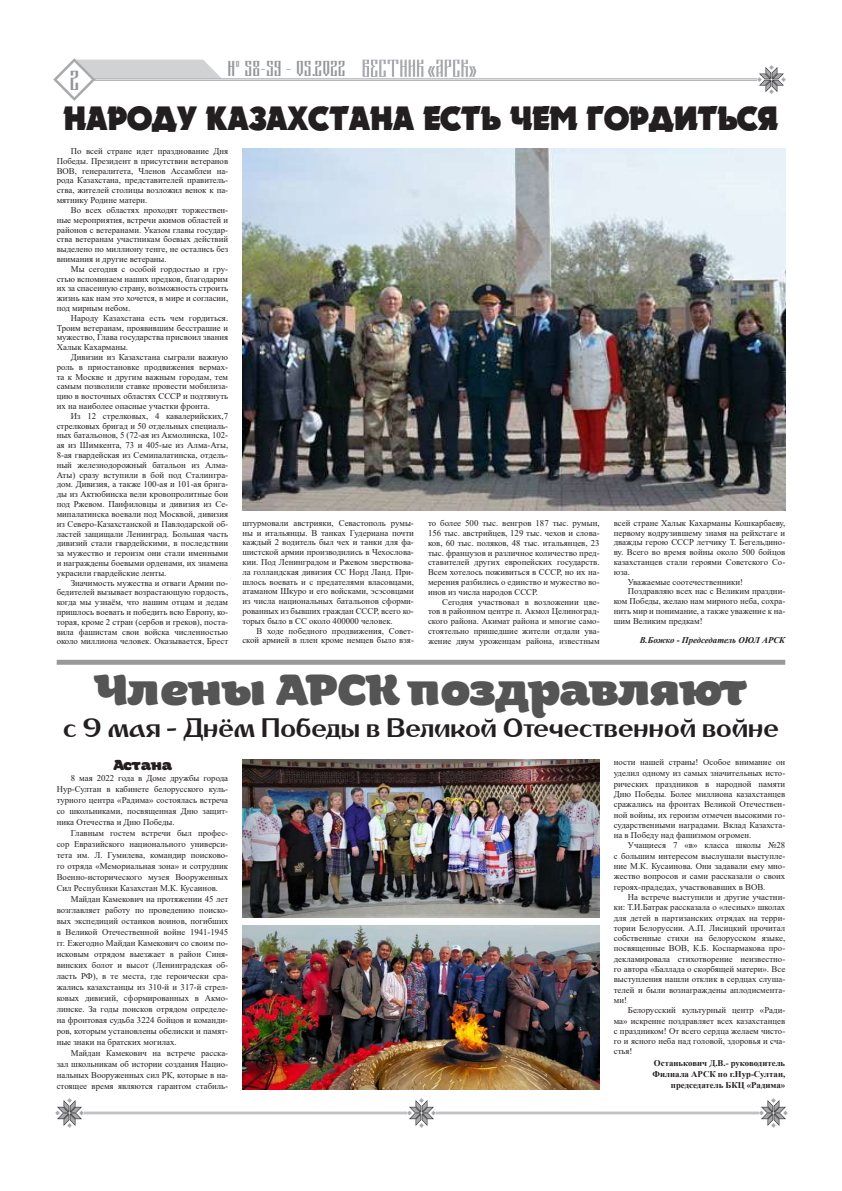
<style>
.page{position:relative;width:842px;height:1191px;background:#fff}
.page>*{position:absolute;margin:0;border:0;box-sizing:border-box;transform-origin:0 0}
.t1{font:45px "KZ Malina";color:#555}
.t2{font:30px "KZ Dusha";color:#231f20}
.t3{font:700 29px "Electron Ka Z";color:#231f20}
.t4{font:28px "Tsarevich";color:#939598}
.t5{font:22px "Tsarevich";color:#939598}
.t6{font:15px "KZ Malina";color:#231f20}
.t7{font:8.8px/9.8px "Times New Roman";color:#231f20;text-align:justify}
.t8{font:700 8.8px/11px "Times New Roman";color:#231f20;text-align:right}
.t9{font:italic 700 8.8px "Times New Roman";color:#231f20}
</style>
<div class="page">
<img style="left:53px;top:58px;width:732px;height:43px">
<img style="left:55px;top:1098px;width:732px;height:29px">
<img style="left:243px;top:148px;width:542px;height:363px">
<div style="left:57px;top:660px;width:728px;height:5px;background:#999"></div>
<img style="left:243px;top:759px;width:357px;height:158px">
<img style="left:243px;top:925px;width:357px;height:164px">
<h3 class="t4" style="left:71px;top:67px;width:11px">2</h3>
<h3 class="t5" style="left:229px;top:58px;width:120px">№ 58-59 - 05.2022</h3>
<h3 class="t3" style="left:64px;top:98px;width:716px">Народу Казахстана есть чем гордиться</h3>
<p class="t7" style="left:57px;top:146px;width:173px;text-indent:14px">По всей стране идет празднование Дня Победы. Президент в присутствии ветеранов ВОВ, генералитета, Членов Ассамблеи на&shy;рода Казахстана, представителей правитель&shy;ства, жителей столицы возложил венок к па&shy;мятнику Родине матери.</p>
<p class="t7" style="left:57px;top:205px;width:173px;text-indent:14px">Во всех областях проходят торжествен&shy;ные мероприятия, встречи акимов областей и районов с ветеранами. Указом главы государ&shy;ства ветеранам участникам боевых действий выделено по миллиону тенге, не остались без внимания и другие ветераны.</p>
<p class="t7" style="left:57px;top:264px;width:173px;text-indent:14px">Мы сегодня с особой гордостью и гру&shy;стью вспоминаем наших предков, благодарим их за спасенную страну, возможность строить жизнь как нам это хочется, в мире и согласии, под мирным небом.</p>
<p class="t7" style="left:57px;top:313px;width:173px;text-indent:14px">Народу Казахстана есть чем гордиться.<br>Троим ветеранам, проявившим бесстрашие и мужество, Глава государства присвоил звания Халык Кахарманы.</p>
<p class="t7" style="left:57px;top:352px;width:173px;text-indent:14px">Дивизии из Казахстана сыграли важную роль в приостановке продвижения вермах&shy;та к Москве и другим важным городам, тем самым позволили ставке провести мобилиза&shy;цию в восточных областях СССР и подтянуть их на наиболее опасные участки фронта.</p>
<p class="t7" style="left:57px;top:411px;width:173px;text-indent:14px">Из 12 стрелковых, 4 кавалерийских,7 стрелковых бригад и 50 отдельных специаль&shy;ных батальонов, 5 (72-ая из Акмолинска, 102- ая из Шимкента, 73 и 405-ые из Алма-Аты, 8-ая гвардейская из Семипалатинска, отдель&shy;ный железнодорожный батальон из Алма-Аты) сразу вступили в бой под Сталингра&shy;дом. Дивизия, а также 100-ая и 101-ая брига&shy;ды из Актюбинска вели кровопролитные бои под Ржевом. Панфиловцы и дивизия из Се&shy;мипалатинска воевали под Москвой, дивизия из Северо-Казахстанской и Павлодарской об&shy;ластей защищали Ленинград. Большая часть дивизий стали гвардейскими, в последствии за мужество и героизм они стали именными и награждены боевыми орденами, их знамена украсили гвардейские ленты.</p>
<p class="t7" style="left:57px;top:577px;width:173px;text-indent:14px">Значимость мужества и отваги Армии по&shy;бедителей вызывает возрастающую гордость, когда мы узнаём, что нашим отцам и дедам пришлось воевать и победить всю Европу, ко&shy;торая, кроме 2 стран (сербов и греков), поста&shy;вила фашистам свои войска численностью около миллиона человек. Оказывается, Брест</p>
<p class="t7" style="left:614px;top:517px;width:173px">всей стране Халык Кахарманы Кошкарбаеву,</p>
<p class="t7" style="left:614px;top:527px;width:173px">первому водрузившему знамя на рейхстаге и</p>
<p class="t7" style="left:614px;top:537px;width:173px">дважды герою СССР летчику Т. Бегельдино-</p>
<p class="t7" style="left:614px;top:547px;width:173px">ву. Всего во время войны около 500 бойцов</p>
<p class="t7" style="left:614px;top:557px;width:173px">казахстанцев стали героями Советского Со-</p>
<p class="t7" style="left:614px;top:566px;width:18px">юза.</p>
<p class="t7" style="left:628px;top:576px;width:117px">Уважаемые соотечественники!</p>
<p class="t7" style="left:628px;top:586px;width:159px">Поздравляю всех нас с Великим праздни-</p>
<p class="t7" style="left:614px;top:596px;width:173px">ком Победы, желаю нам мирного неба, сохра-</p>
<p class="t7" style="left:614px;top:606px;width:173px">нить мир и понимание, а также уважение к на-</p>
<p class="t7" style="left:614px;top:615px;width:90px">шим Великим предкам!</p>
<p class="t9" style="left:640px;top:634px;width:147px">В.Божко - Председатель ОЮЛ АРСК</p>
<h1 class="t1" style="left:94px;top:657px;width:655px">Члены АРСК поздравляют</h1>
<h2 class="t2" style="left:63px;top:711px;width:717px">с 9 мая - Днём Победы в Великой Отечественной войне</h2>
<h3 class="t6" style="left:113px;top:754px;width:60px">Астана</h3>
<p class="t7" style="left:57px;top:772px;width:173px;line-height:11px;text-indent:14px">8 мая 2022 года в Доме дружбы города Нур-Султан в кабинете белорусского куль&shy;турного центра «Радима» состоялась встреча со школьниками, посвященная Дню защит&shy;ника Отечества и Дню Победы.</p>
<p class="t7" style="left:57px;top:827px;width:173px;line-height:11px;text-indent:14px">Главным гостем встречи был профес&shy;сор Евразийского национального универси&shy;тета им. Л. Гумилева, командир поисково&shy;го отряда «Мемориальная зона» и сотрудник Военно-исторического музея Вооруженных Сил Республики Казахстан М.К. Кусаинов.</p>
<p class="t7" style="left:57px;top:893px;width:173px;line-height:11px;text-indent:14px">Майдан Камекович на протяжении 45 лет возглавляет работу по проведению поиско&shy;вых экспедиций останков воинов, погибших в Великой Отечественной войне 1941-1945 гг. Ежегодно Майдан Камекович со своим по&shy;исковым отрядом выезжает в район Синя&shy;винских болот и высот (Ленинградская об&shy;ласть РФ), в те места, где героически сра&shy;жались казахстанцы из 310-й и 317-й стрел&shy;ковых дивизий, сформированных в Акмо&shy;линске. За годы поисков отрядом определе&shy;на фронтовая судьба 3224 бойцов и команди&shy;ров, которым установлены обелиски и памят&shy;ные знаки на братских могилах.</p>
<p class="t7" style="left:57px;top:1047px;width:173px;line-height:11px;text-indent:14px">Майдан Камекович на встрече расска&shy;зал школьникам об истории создания Нацио&shy;нальных Вооруженных сил РК, которые в на&shy;стоящее время являются гарантом стабиль-</p>
<p class="t7" style="left:242px;top:517px;width:173px">штурмовали австрияки, Севастополь румы&shy;ны и итальянцы. В танках Гудериана почти каждый 2 водитель был чех и танки для фа&shy;шистской армии производились в Чехослова&shy;кии. Под Ленинградом и Ржевом зверствова&shy;ла голландская дивизия СС Норд Ланд. При&shy;шлось воевать и с предателями власовцами, атаманом Шкуро и его войсками, эсэсовцами из числа национальных батальонов сформи&shy;рованных из бывших граждан СССР, всего ко&shy;торых было в СС около 400000 человек.</p>
<p class="t7" style="left:242px;top:625px;width:173px;text-align:right">В ходе победного продвижения, Совет&shy;ской армией в плен кроме немцев было взя-</p>
<p class="t7" style="left:428px;top:518px;width:173px">то более 500 тыс. венгров 187 тыс. румын, 156 тыс. австрийцев, 129 тыс. чехов и слова&shy;ков, 60 тыс. поляков, 48 тыс. итальянцев, 23 тыс. французов и различное количество пред&shy;ставителей других европейских государств.<br>Всем хотелось поживиться в СССР, но их на&shy;мерения разбились о единство и мужество во&shy;инов из числа народов СССР.</p>
<p class="t7" style="left:428px;top:596px;width:173px;text-indent:14px">Сегодня участвовал в возложении цве&shy;тов в районном центре п. Акмол Целиноград&shy;ского района. Акимат района и многие само&shy;стоятельно пришедшие жители отдали ува&shy;жение двум уроженцам района, известным</p>
<p class="t7" style="left:614px;top:757px;width:173px;line-height:10.4px">ности нашей страны! Особое внимание он уделил одному из самых значительных исто&shy;рических праздников в народной памяти Дню Победы. Более миллиона казахстанцев сражались на фронтах Великой Отечествен&shy;ной войны, их героизм отмечен высокими го&shy;сударственными наградами. Вклад Казахста&shy;на в Победу над фашизмом огромен.</p>
<p class="t7" style="left:614px;top:840px;width:173px;line-height:10.3px;text-indent:14px">Учащиеся 7 «в» класса школы №28 с большим интересом выслушали выступле&shy;ние М.К. Кусаинова. Они задавали ему мно&shy;жество вопросов и сами рассказали о своих героях-прадедах, участвовавших в ВОВ.</p>
<p class="t7" style="left:614px;top:891px;width:173px;line-height:10.3px;text-indent:14px">На встрече выступили и другие участни&shy;ки: Т.И.Батрак рассказала о «лесных» школах для детей в партизанских отрядах на терри&shy;тории Белоруссии. А.П. Лисицкий прочитал собственные стихи на белорусском языке, посвященные ВОВ, К.Б. Коспармакова про&shy;декламировала стихотворение неизвестно&shy;го автора «Баллада о скорбящей матери». Все выступления нашли отклик в сердцах слуша&shy;телей и были вознаграждены аплодисмента&shy;ми!</p>
<p class="t7" style="left:614px;top:1005px;width:173px;line-height:10.3px;text-indent:14px">Белорусский культурный центр «Ради&shy;ма» искренне поздравляет всех казахстанцев с праздником! От всего сердца желаем чисто&shy;го и ясного неба над головой, здоровья и сча&shy;стья!</p>
<p class="t8" style="left:652px;top:1056px;width:134px">Останькович Д.В.- руководитель<br>Филиала АРСК по г.Нур-Султан, председатель БКЦ «Радима»</p>
</div>
